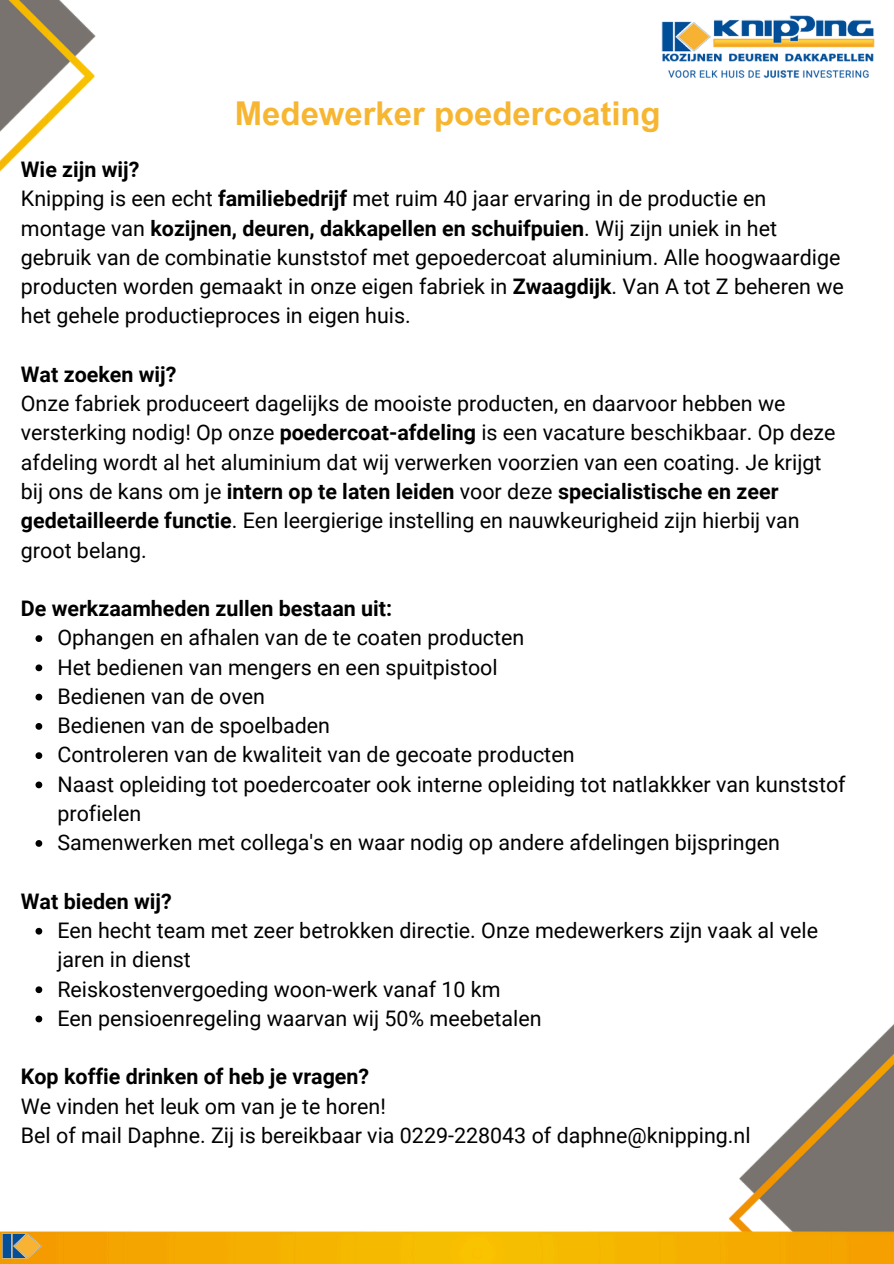
<style>
.page{position:relative;width:894px;height:1264px;background:#fff}
.page>*{position:absolute;margin:0;border:0;box-sizing:border-box;transform-origin:0 0}
.t1{font:700 32.85px "Arial MT Pro";color:#f7b632}
.t2{font:21.45px/29.2px "Roboto";color:#000}
.t3{font:700 21.45px "Roboto";color:#000}
.s1{font-weight:700}
</style>
<div class="page">
<img style="left:728px;top:1025px;width:165px;height:203px">
<img style="left:0;top:1228px;width:893px;height:35px">
<img style="left:0;top:1232px;width:42px;height:27px">
<img style="left:0;top:0;width:96px;height:172px">
<svg style="left:35px;top:635px;width:7px;height:7px"></svg>
<svg style="left:35px;top:664px;width:7px;height:7px"></svg>
<svg style="left:35px;top:693px;width:7px;height:7px"></svg>
<svg style="left:35px;top:723px;width:7px;height:6px"></svg>
<svg style="left:35px;top:752px;width:7px;height:7px"></svg>
<svg style="left:35px;top:781px;width:7px;height:7px"></svg>
<svg style="left:35px;top:840px;width:7px;height:6px"></svg>
<svg style="left:35px;top:927px;width:7px;height:7px"></svg>
<svg style="left:35px;top:986px;width:7px;height:7px"></svg>
<svg style="left:35px;top:1015px;width:7px;height:7px"></svg>
<img style="left:661px;top:15px;width:214px;height:63px">
<p class="t1" style="left:235px;top:101px;width:427px">Medewerker poedercoating</p>
<p class="t3" style="left:21px;top:157px;width:120px">Wie zijn wij?</p>
<p class="t2" style="left:21px;top:184px;width:824px">Knipping is een echt <span class="s1">familiebedrijf</span> met ruim 40 jaar ervaring in de productie en montage van <span class="s1">kozijnen, deuren, dakkapellen en schuifpuien</span>. Wij zijn uniek in het gebruik van de combinatie kunststof met gepoedercoat aluminium. Alle hoogwaardige producten worden gemaakt in onze eigen fabriek in <span class="s1">Zwaagdijk</span>. Van A tot Z beheren we het gehele productieproces in eigen huis.</p>
<h2 class="t3" style="left:21px;top:362px;width:157px">Wat zoeken wij?</h2>
<p class="t2" style="left:21px;top:389px;width:815px">Onze fabriek produceert dagelijks de mooiste producten, en daarvoor hebben we versterking nodig! Op onze <span class="s1">poedercoat-afdeling</span> is een vacature beschikbaar. Op deze afdeling wordt al het aluminium dat wij verwerken voorzien van een coating. Je krijgt bij ons de kans om je <span class="s1">intern op te laten leiden</span> voor deze <span class="s1">specialistische en zeer gedetailleerde functie</span>. Een leergierige instelling en nauwkeurigheid zijn hierbij van groot belang.</p>
<p class="t3" style="left:21px;top:596px;width:373px">De werkzaamheden zullen bestaan uit:</p>
<p class="t2" style="left:57px;top:623px;width:468px">Ophangen en afhalen van de te coaten producten</p>
<p class="t2" style="left:57px;top:652px;width:441px">Het bedienen van mengers en een spuitpistool</p>
<p class="t2" style="left:57px;top:682px;width:209px">Bedienen van de oven</p>
<p class="t2" style="left:57px;top:711px;width:274px">Bedienen van de spoelbaden</p>
<p class="t2" style="left:57px;top:740px;width:518px">Controleren van de kwaliteit van de gecoate producten</p>
<h2 class="t2" style="left:57px;top:769px;width:789px">Naast opleiding tot poedercoater ook interne opleiding tot natlakkker van kunststof profielen</h2>
<p class="t2" style="left:57px;top:828px;width:723px">Samenwerken met collega's en waar nodig op andere afdelingen bijspringen</p>
<p class="t3" style="left:21px;top:888px;width:152px">Wat bieden wij?</p>
<p class="t2" style="left:57px;top:916px;width:762px">Een hecht team met zeer betrokken directie. Onze medewerkers zijn vaak al vele jaren in dienst</p>
<p class="t2" style="left:57px;top:974px;width:444px">Reiskostenvergoeding woon-werk vanaf 10 km</p>
<p class="t2" style="left:57px;top:1003px;width:485px">Een pensioenregeling waarvan wij 50% meebetalen</p>
<p class="t3" style="left:21px;top:1064px;width:350px">Kop koffie drinken of heb je vragen?</p>
<p class="t2" style="left:21px;top:1091px;width:366px">We vinden het leuk om van je te horen!</p>
<p class="t2" style="left:21px;top:1120px;width:731px">Bel of mail Daphne. Zij is bereikbaar via 0229-228043 of daphne@knipping.nl</p>
</div>
